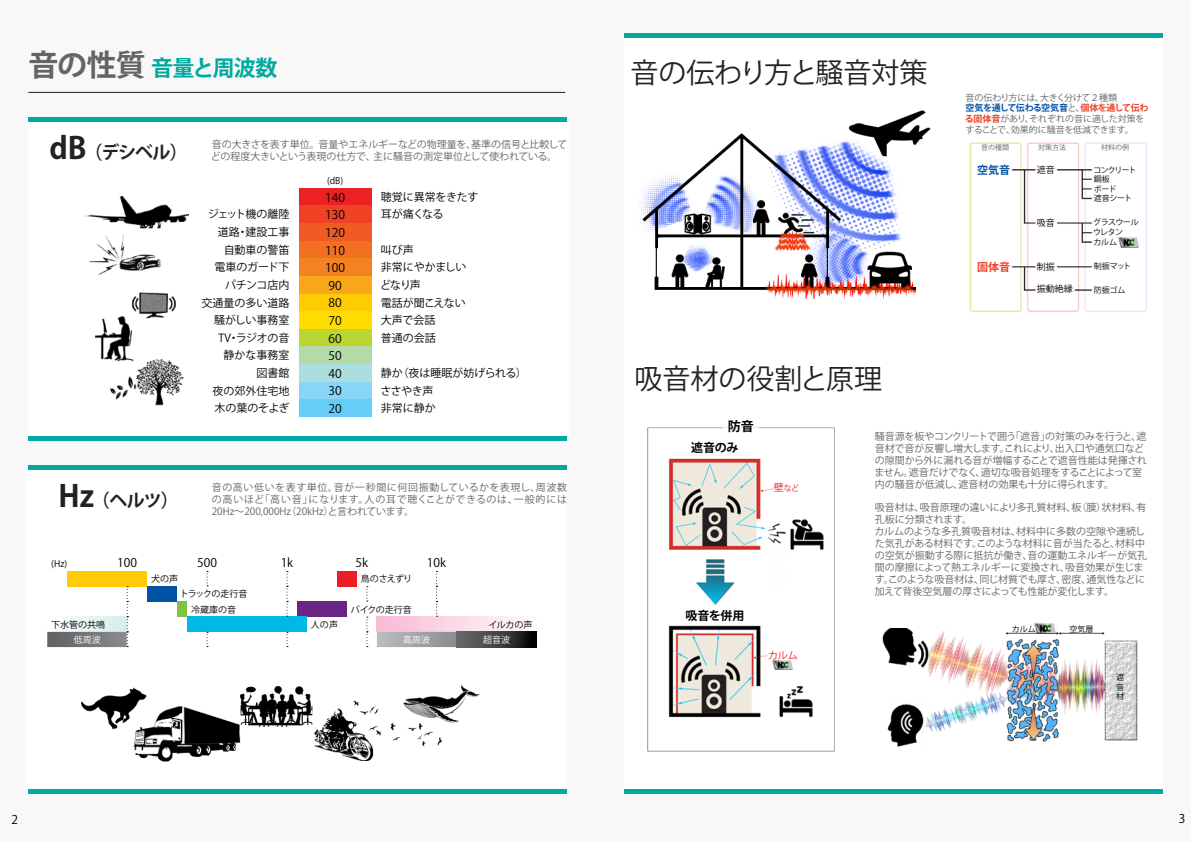
<style>
.page{position:relative;width:1191px;height:842px;background:#fff}
.page>*{position:absolute;margin:0;border:0;box-sizing:border-box;transform-origin:0 0}
.t1{font:28px "Koz Go Pr 6 N";color:#212322}
.t2{font:700 22px "Koz Go Pr 6 N";letter-spacing:-.05em;color:#00aaa0}
.t3{font:700 18px "Koz Go Pr 6 N";letter-spacing:-.05em;color:#212322}
.t4{font:700 13px "Koz Go Pr 6 N";color:#000}
.t5{font:12px "Koz Go Pr 6 N";color:#000}
.t6{font:700 12px "Koz Go Pr 6 N";letter-spacing:-.01em;color:#000}
.t7{font:11px "Koz Go Pr 6 N";color:#000}
.t8{font:11px "Koz Go Pr 6 N";letter-spacing:-.07em;color:#000}
.t9{font:700 11px "Koz Go Pr 6 N";color:#0052a4}
.t10{font:700 11px "Koz Go Pr 6 N";color:#ef4123}
.t11{font:10px/12px "Koz Go Pr 6 N";color:#636466}
.t12{font:10px "Koz Go Pr 6 N";color:#ed2024}
.t13{font:9px/10.8px "Koz Go Pr 6 N";letter-spacing:-.02em;color:#636466}
.t14{font:9px/15.2px "Koz Go Pr 6 N";color:#000;text-align:center}
.t15{font:9px "Koz Go Pr 6 N";color:#fff}
.t16{font:8px/9.6px "Koz Go Pr 6 N";letter-spacing:-.04em;color:#000}
.t17{font:8px/9.6px "Koz Go Pr 6 N";letter-spacing:-.085em;color:#000}
.t18{font:8px "Koz Go Pr 6 N";color:#ed2024}
.t19{font:7px "Koz Go Pr 6 N";color:#636466}
.s1{font-size:30px;color:#636466}
.s2{font-size:30px}
.s3{font-weight:700;color:#0052a4}
.s4{font-weight:700;color:#ef4123}
.s5{font-size:10px}
</style>
<div class="page">
<div style="left:0;top:0;width:595px;height:842px;background:#f8f8f8"></div>
<div style="left:595px;top:0;width:596px;height:842px;background:#f8f8f8"></div>
<div style="left:624px;top:36px;width:538px;height:758px;background:#fff"></div>
<div style="left:26px;top:468px;width:541px;height:320px;background:#fff"></div>
<div style="left:28px;top:122px;width:542px;height:314px;background:#fff"></div>
<hr style="left:28px;top:92px;width:537px;height:1px;background:#212322">
<div style="left:299px;top:188px;width:72px;height:18px;background:#ed2024"></div>
<div style="left:299px;top:206px;width:72px;height:17px;background:#ef4123"></div>
<div style="left:299px;top:223px;width:72px;height:18px;background:#f15a22"></div>
<div style="left:299px;top:241px;width:72px;height:17px;background:#f36f21"></div>
<div style="left:299px;top:258px;width:72px;height:18px;background:#f58220"></div>
<div style="left:299px;top:276px;width:72px;height:18px;background:#faa61a"></div>
<div style="left:299px;top:294px;width:72px;height:17px;background:#ffcb05"></div>
<div style="left:299px;top:311px;width:72px;height:18px;background:#fd0"></div>
<div style="left:299px;top:329px;width:72px;height:17px;background:#bcd631"></div>
<div style="left:299px;top:346px;width:72px;height:18px;background:#b4daa8"></div>
<div style="left:299px;top:364px;width:72px;height:18px;background:#addedf"></div>
<div style="left:299px;top:382px;width:72px;height:17px;background:#87d6f8"></div>
<div style="left:299px;top:399px;width:72px;height:18px;background:#66cef6"></div>
<svg style="left:456px;top:617px;width:80px;height:15px"></svg>
<svg style="left:456px;top:632px;width:80px;height:15px"></svg>
<svg style="left:47px;top:571px;width:409px;height:76px"></svg>
<img style="left:641px;top:110px;width:290px;height:189px">
<img style="left:969px;top:142px;width:178px;height:170px">
<img style="left:1118px;top:237px;width:22px;height:10px">
<img style="left:647px;top:427px;width:188px;height:325px">
<img style="left:772px;top:660px;width:22px;height:10px">
<img style="left:882px;top:628px;width:256px;height:119px">
<img style="left:1034px;top:624px;width:23px;height:9px">
<hr style="left:28px;top:117px;width:539px;height:4px;background:#00aaa0">
<hr style="left:28px;top:436px;width:539px;height:4px;background:#00aaa0">
<hr style="left:28px;top:466px;width:539px;height:4px;background:#00aaa0">
<hr style="left:28px;top:790px;width:539px;height:4px;background:#00aaa0">
<hr style="left:624px;top:790px;width:538px;height:4px;background:#00aaa0">
<hr style="left:624px;top:34px;width:538px;height:4px;background:#00aaa0">
<img style="left:81px;top:684px;width:399px;height:78px">
<img style="left:85px;top:196px;width:103px;height:210px">
<h2 class="t2" style="left:28px;top:55px;width:251px"><span class="s1">音の性質</span> 音量と周波数</h2>
<h3 class="t3" style="left:49px;top:143px;width:140px"><span class="s2">dB</span> （デシベル）</h3>
<p class="t11" style="left:211px;top:138px;width:358px">音の大きさを表す単位。音量やエネルギーなどの物理量を、基準の信号と比較してどの程度大きいという表現の仕方で、主に騒音の測定単位として使われている。</p>
<p class="t14" style="left:327px;top:173px;width:18px">(dB)</p>
<p class="t5" style="left:325px;top:191px;width:21px">140</p>
<p class="t7" style="left:381px;top:191px;width:99px">聴覚に異常をきたす</p>
<p class="t8" style="left:208px;top:208px;width:83px">ジェット機の離陸</p>
<p class="t5" style="left:325px;top:208px;width:21px">130</p>
<p class="t7" style="left:381px;top:208px;width:64px">耳が痛くなる</p>
<p class="t7" style="left:218px;top:226px;width:73px">道路・建設工事</p>
<p class="t5" style="left:325px;top:226px;width:21px">120</p>
<p class="t7" style="left:224px;top:243px;width:67px">自動車の警笛</p>
<p class="t5" style="left:325px;top:243px;width:21px">110</p>
<p class="t7" style="left:381px;top:243px;width:34px">叫び声</p>
<p class="t7" style="left:214px;top:261px;width:76px">電車のガード下</p>
<p class="t5" style="left:325px;top:261px;width:21px">100</p>
<p class="t7" style="left:381px;top:261px;width:87px">非常にやかましい</p>
<p class="t7" style="left:225px;top:279px;width:66px">パチンコ店内</p>
<p class="t5" style="left:328px;top:279px;width:15px">90</p>
<p class="t7" style="left:380px;top:279px;width:42px">どなり声</p>
<p class="t7" style="left:201px;top:296px;width:89px">交通量の多い道路</p>
<p class="t5" style="left:328px;top:296px;width:15px">80</p>
<p class="t7" style="left:381px;top:296px;width:86px">電話が聞こえない</p>
<p class="t7" style="left:214px;top:314px;width:77px">騒がしい事務室</p>
<p class="t5" style="left:328px;top:314px;width:15px">70</p>
<p class="t7" style="left:381px;top:314px;width:56px">大声で会話</p>
<p class="t7" style="left:219px;top:331px;width:72px">TV・ラジオの音</p>
<p class="t5" style="left:328px;top:331px;width:15px">60</p>
<p class="t7" style="left:381px;top:331px;width:56px">普通の会話</p>
<p class="t7" style="left:223px;top:349px;width:67px">静かな事務室</p>
<p class="t5" style="left:328px;top:349px;width:15px">50</p>
<p class="t7" style="left:256px;top:367px;width:34px">図書館</p>
<p class="t5" style="left:328px;top:367px;width:15px">40</p>
<p class="t7" style="left:381px;top:367px;width:147px">静か（夜は睡眠が妨げられる）</p>
<p class="t7" style="left:212px;top:384px;width:78px">夜の郊外住宅地</p>
<p class="t5" style="left:328px;top:384px;width:15px">30</p>
<p class="t7" style="left:380px;top:384px;width:54px">ささやき声</p>
<p class="t7" style="left:214px;top:402px;width:77px">木の葉のそよぎ</p>
<p class="t5" style="left:328px;top:402px;width:15px">20</p>
<p class="t7" style="left:381px;top:402px;width:56px">非常に静か</p>
<h3 class="t3" style="left:58px;top:490px;width:122px"><span class="s2">Hz</span> （ヘルツ）</h3>
<p class="t11" style="left:212px;top:481px;width:357px;text-align:justify">音の高い低いを表す単位。音が一秒間に何回振動しているかを表現し、周波数の高いほど「高い音」になります。人の耳で聴くことができるのは、一般的には20Hz～200,000Hz（20kHz）と言われています。</p>
<p class="t14" style="left:51px;top:556px;width:17px">(Hz)</p>
<p class="t5" style="left:117px;top:556px;width:21px">100</p>
<p class="t5" style="left:197px;top:556px;width:21px">500</p>
<p class="t5" style="left:281px;top:556px;width:14px">1k</p>
<p class="t5" style="left:355px;top:556px;width:14px">5k</p>
<p class="t5" style="left:427px;top:556px;width:21px">10k</p>
<p class="t14" style="left:151px;top:571px;width:28px">犬の声</p>
<p class="t14" style="left:361px;top:571px;width:53px">鳥のさえずり</p>
<p class="t14" style="left:180px;top:587px;width:69px">トラックの走行音冷蔵庫の音</p>
<p class="t14" style="left:351px;top:602px;width:62px">バイクの走行音</p>
<p class="t14" style="left:51px;top:617px;width:55px">下水管の共鳴</p>
<p class="t14" style="left:311px;top:617px;width:28px">人の声</p>
<p class="t14" style="left:488px;top:617px;width:45px">イルカの声</p>
<p class="t15" style="left:74px;top:635px;width:28px">低周波</p>
<p class="t15" style="left:403px;top:635px;width:28px">高周波</p>
<p class="t15" style="left:483px;top:635px;width:28px">超音波</p>
<h1 class="t1" style="left:630px;top:57px;width:299px">音の伝わり方と騒音対策</h1>
<p class="t13" style="left:965px;top:92px;width:185px">音の伝わり方には、大きく分けて２種類<br><span class="s3">空気を通して伝わる空気音</span>と、<span class="s4">個体を通して伝わる固体音</span>があり、それぞれの音に適した対策をすることで、効果的に騒音を低減できます。</p>
<p class="t19" style="left:981px;top:144px;width:29px">音の種類</p>
<p class="t19" style="left:1038px;top:144px;width:29px">対策方法</p>
<p class="t19" style="left:1101px;top:144px;width:29px">材料の例</p>
<p class="t9" style="left:977px;top:164px;width:34px">空気音</p>
<p class="t14" style="left:1036px;top:162px;width:19px">遮音</p>
<p class="t17" style="left:1093px;top:165px;width:45px">コンクリート鋼板<br>ボード<br>遮音シート</p>
<p class="t16" style="left:1093px;top:218px;width:47px">グラスウールウレタン<br>カルム</p>
<p class="t16" style="left:1093px;top:261px;width:39px">制振マット</p>
<p class="t16" style="left:1093px;top:285px;width:33px">防振ゴム</p>
<p class="t14" style="left:1036px;top:215px;width:19px">吸音</p>
<p class="t14" style="left:1036px;top:259px;width:19px">制振</p>
<p class="t14" style="left:1036px;top:282px;width:37px">振動絶縁</p>
<p class="t10" style="left:977px;top:261px;width:34px">固体音</p>
<h1 class="t1" style="left:634px;top:363px;width:249px">吸音材の役割と原理</h1>
<p class="t11" style="left:874px;top:431px;width:274px">騒音源を板やコンクリートで囲う「遮音」の対策のみを行うと、遮音材で音が反響し増大します。これにより、出入口や通気口などの隙間から外に漏れる音が増幅することで遮音性能は発揮されません。遮音だけでなく、適切な吸音処理をすることによって室内の騒音が低減し、遮音材の効果も十分に得られます。</p>
<p class="t11" style="left:874px;top:502px;width:274px">吸音材は、吸音原理の違いにより多孔質材料、板（膜）状材料、有孔板に分類されます。<br>カルムのような多孔質吸音材は、材料中に多数の空隙や連続した気孔がある材料です。このような材料に音が当たると、材料中の空気が振動する際に抵抗が働き、音の運動エネルギーが気孔間の摩擦によって熱エネルギーに変換され、吸音効果が生じます。このような吸音材は、同じ材質でも厚さ、密度、通気性などに加えて背後空気層の厚さによっても性能が変化します。</p>
<h3 class="t4" style="left:728px;top:418px;width:27px">防音</h3>
<p class="t6" style="left:691px;top:441px;width:49px">遮音のみ</p>
<p class="t18" style="left:773px;top:484px;width:27px"><span class="s5">壁</span>など</p>
<p class="t6" style="left:685px;top:608px;width:61px">吸音を併用</p>
<p class="t12" style="left:768px;top:650px;width:31px">カルム</p>
<p class="t16" style="left:1012px;top:624px;width:25px">カルム</p>
<p class="t16" style="left:1069px;top:624px;width:25px">空気層</p>
<p class="t16" style="left:1116px;top:673px;width:9px;text-align:justify">遮音材</p>
<p class="t5" style="left:11px;top:813px;width:8px">2</p>
<p class="t5" style="left:1178px;top:812px;width:8px">3</p>
</div>
